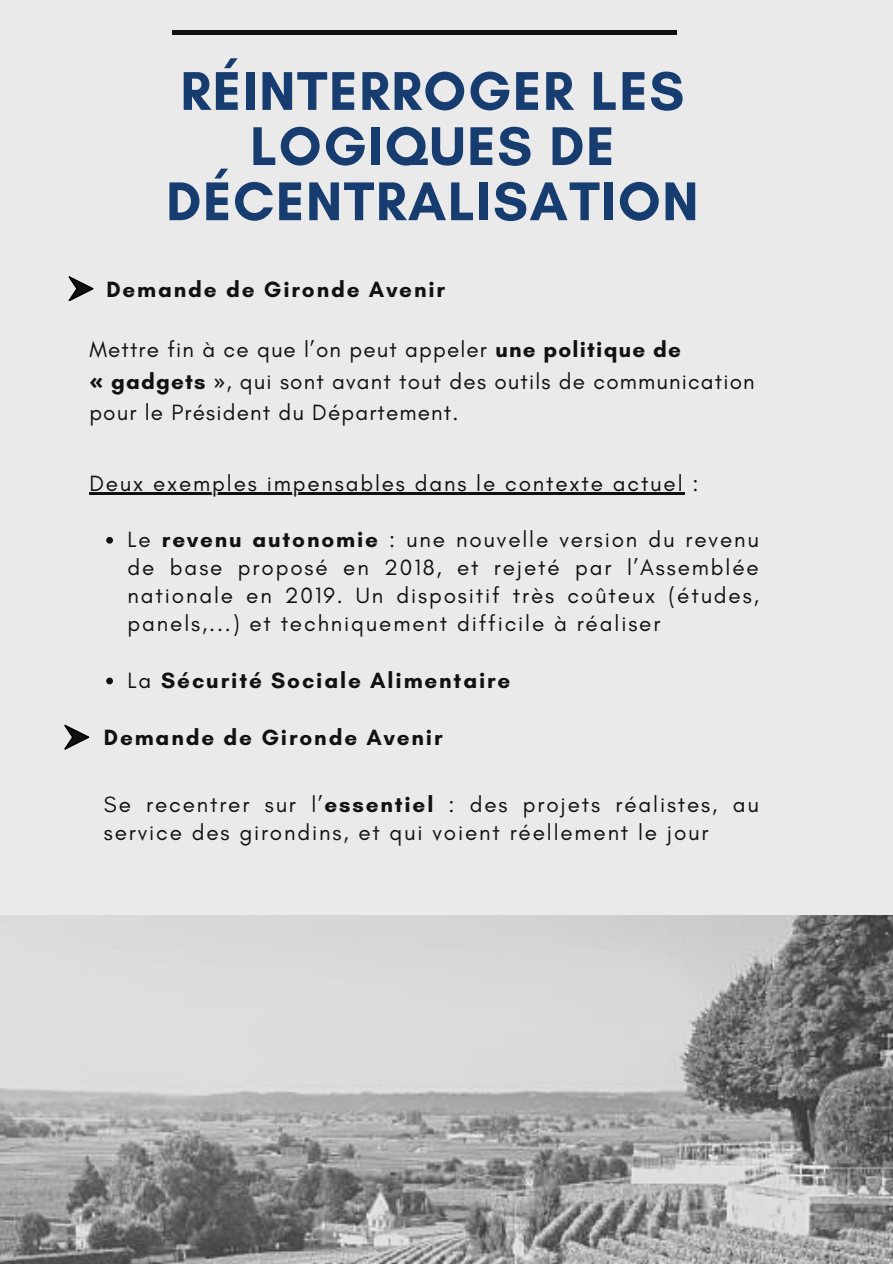
<style>
.page{position:relative;width:893px;height:1264px;background:#fff}
.page>*{position:absolute;margin:0;border:0;box-sizing:border-box;transform-origin:0 0}
.t1{font:700 55.5px/55.2px "Glacial Indifference";letter-spacing:.03em;color:#163c70;text-align:center}
.t2{font:22.5px/28.2px "Glacial Indifference";letter-spacing:.08em;color:#121010;text-align:justify}
.t3{font:22.5px/31.5px "Glacial Indifference";letter-spacing:.05em;color:#121010}
.t4{font:700 22.5px "Glacial Indifference";letter-spacing:.08em;color:#121010}
.s1{font-weight:700}
.s2{font-family:"Noto Sans";font-weight:700}
.s3{font-family:"Noto Sans"}
.s4{font-weight:400}
</style>
<div class="page">
<div style="left:0;top:0;width:892px;height:1263px;background:#eaeaea"></div>
<img style="left:0;top:915px;width:892px;height:348px">
<hr style="left:173px;top:31px;width:504px;height:4px;background:#121010">
<svg style="left:69px;top:276px;width:25px;height:25px"></svg>
<hr style="left:89px;top:492px;width:595px;height:2px;background:#121010">
<svg style="left:106px;top:537px;width:7px;height:6px"></svg>
<svg style="left:106px;top:677px;width:7px;height:7px"></svg>
<svg style="left:65px;top:724px;width:24px;height:25px"></svg>
<h1 class="t1" style="left:166px;top:63px;width:534px">RÉINTERROGER LES<br>LOGIQUES DE<br>DÉCENTRALISATION</h1>
<p class="t4" style="left:106px;top:275px;width:340px">Demande de Gironde Avenir</p>
<p class="t3" style="left:89px;top:333px;width:593px">Mettre fin à ce que l’on peut appeler <span class="s1">une politique de</span></p>
<p class="t3" style="left:89px;top:365px;width:666px"><span class="s2">«</span> <span class="s1">gadgets</span> <span class="s3">»</span>, qui sont avant tout des outils de communication pour le Président du Département.</p>
<p class="t2" style="left:89px;top:469px;width:610px">Deux exemples impensables dans le contexte actuel :</p>
<h2 class="t2" style="left:128px;top:525px;width:632px">Le <span class="s1">revenu autonomie</span> : une nouvelle version du revenu de base proposé en 2018, et rejeté par l’Assemblée nationale en 2019. Un dispositif très coûteux (études, panels,...) et techniquement difficile à réaliser</h2>
<p class="t4" style="left:128px;top:666px;width:384px"><span class="s4">La</span> Sécurité Sociale Alimentaire</p>
<p class="t4" style="left:104px;top:723px;width:340px">Demande de Gironde Avenir</p>
<p class="t2" style="left:104px;top:789px;width:656px">Se recentrer sur l’<span class="s1">essentiel</span> : des projets réalistes, au service des girondins, et qui voient réellement le jour</p>
</div>
